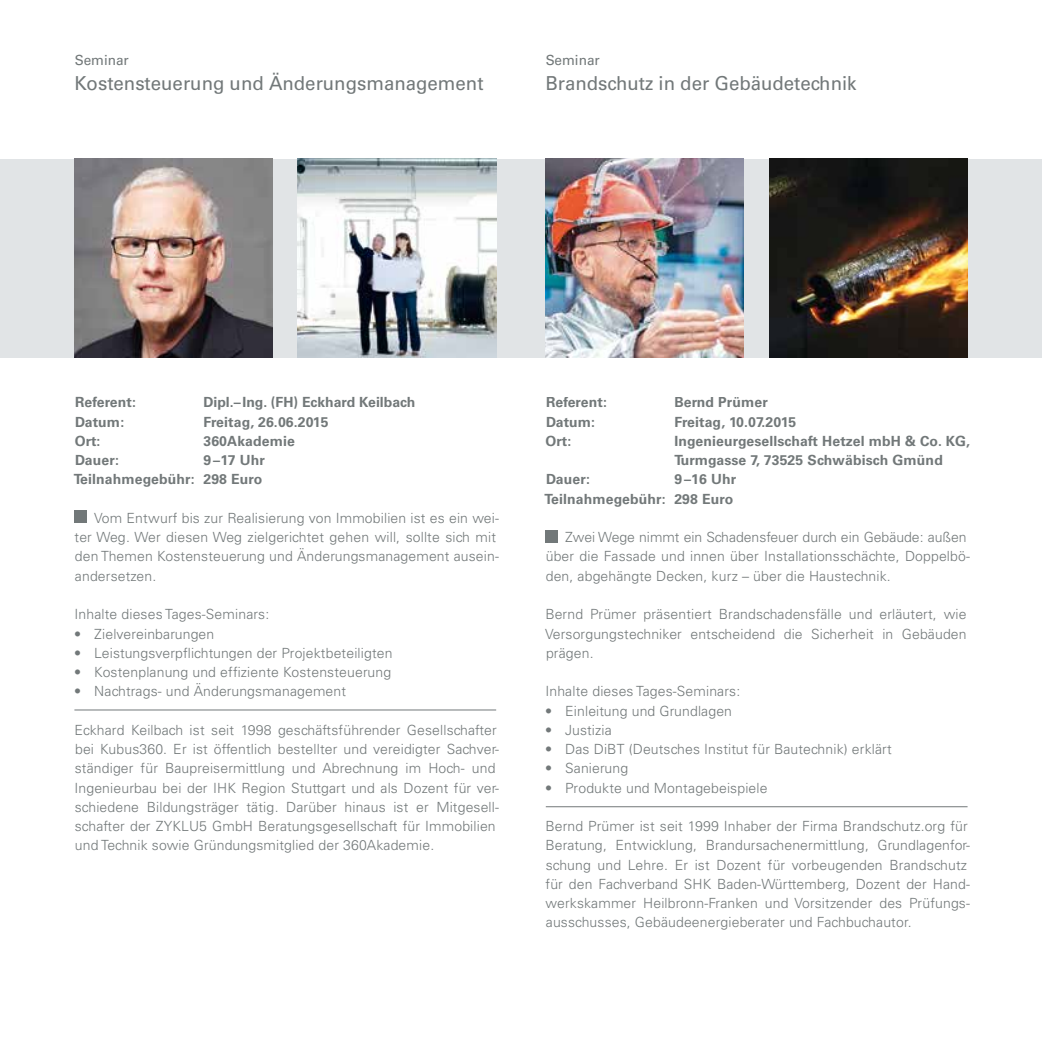
<style>
.page{position:relative;width:1042px;height:1042px;background:#fff}
.page>*{position:absolute;margin:0;border:0;box-sizing:border-box;transform-origin:0 0}
.t1{font:19.25px "Univers";color:#727879}
.t2{font:300 14px/19.2px "Univers";letter-spacing:.01em;color:#727879}
.t3{font:700 14px/19.2px "Univers";letter-spacing:.01em;color:#727879;text-align:right}
.t4{font:14px "Univers";color:#727879}
</style>
<div class="page">
<div style="left:0;top:159px;width:1042px;height:198px;background:#e1e4e6"></div>
<div style="left:74px;top:510px;width:13px;height:13px;background:#727879"></div>
<div style="left:545px;top:530px;width:13px;height:12px;background:#727879"></div>
<img style="left:74px;top:159px;width:199px;height:198px">
<img style="left:545px;top:159px;width:199px;height:198px">
<img style="left:298px;top:159px;width:198px;height:198px">
<img style="left:769px;top:159px;width:198px;height:198px">
<hr style="left:74px;top:709px;width:422px;height:1px;background:#727879">
<hr style="left:546px;top:806px;width:421px;height:1px;background:#727879">
<p class="t4" style="left:75px;top:52px;width:56px">Seminar</p>
<h1 class="t1" style="left:75px;top:71px;width:410px">Kostensteuerung und Änderungsmanagement</h1>
<p class="t4" style="left:546px;top:52px;width:56px">Seminar</p>
<h1 class="t1" style="left:545px;top:71px;width:313px">Brandschutz in der Gebäudetechnik</h1>
<p class="t3" style="left:75px;top:393px;width:62px">Referent:</p>
<p class="t3" style="left:203px;top:393px;width:213px">Dipl.–Ing. (FH) Eckhard Keilbach</p>
<p class="t3" style="left:75px;top:412px;width:51px">Datum:</p>
<p class="t3" style="left:203px;top:412px;width:127px">Freitag, 26.06.2015</p>
<p class="t3" style="left:75px;top:431px;width:27px">Ort:</p>
<p class="t3" style="left:203px;top:431px;width:93px">360Akademie</p>
<p class="t3" style="left:75px;top:451px;width:45px">Dauer:</p>
<p class="t3" style="left:74px;top:451px;width:193px">9 –17 Uhr<br>Teilnahmegebühr: 298 Euro</p>
<p class="t2" style="left:75px;top:508px;width:426px;text-indent:20px">Vom Entwurf bis zur Realisierung von Immobilien ist es ein wei&shy;ter Weg. Wer diesen Weg zielgerichtet gehen will, sollte sich mit den Themen Kostensteuerung und Änderungsmanagement ausein&shy;andersetzen.</p>
<p class="t2" style="left:74px;top:605px;width:196px">Inhalte dieses Tages-Seminars:</p>
<p class="t2" style="left:74px;top:624px;width:142px">• Zielvereinbarungen</p>
<p class="t2" style="left:74px;top:643px;width:320px">• Leistungsverpflichtungen der Projektbeteiligten</p>
<p class="t2" style="left:74px;top:662px;width:318px">• Kostenplanung und effiziente Kostensteuerung</p>
<p class="t2" style="left:74px;top:682px;width:273px">• Nachtrags- und Änderungsmanagement</p>
<p class="t2" style="left:74px;top:720px;width:426px">Eckhard Keilbach ist seit 1998 geschäftsführender Gesellschafter bei Kubus360. Er ist öffentlich bestellter und vereidigter Sachver&shy;ständiger für Baupreisermittlung und Abrechnung im Hoch- und Ingenieurbau bei der IHK Region Stuttgart und als Dozent für ver&shy;schiedene Bildungsträger tätig. Darüber hinaus ist er Mitgesell&shy;schafter der ZYKLU5 GmbH Beratungsgesellschaft für Immobilien und Technik sowie Gründungsmitglied der 360Akademie.</p>
<p class="t3" style="left:546px;top:393px;width:62px">Referent:</p>
<p class="t3" style="left:674px;top:393px;width:95px">Bernd Prümer</p>
<p class="t3" style="left:546px;top:412px;width:51px">Datum:</p>
<p class="t3" style="left:674px;top:412px;width:124px">Freitag, 10.07.2015</p>
<p class="t3" style="left:545px;top:431px;width:27px">Ort:</p>
<p class="t3" style="left:674px;top:431px;width:297px;text-align:left">Ingenieurgesellschaft Hetzel mbH &amp; Co. KG,<br>Turmgasse 7, 73525 Schwäbisch Gmünd</p>
<p class="t3" style="left:546px;top:470px;width:45px">Dauer:</p>
<p class="t3" style="left:544px;top:470px;width:193px">9 –16 Uhr<br>Teilnahmegebühr: 298 Euro</p>
<p class="t2" style="left:546px;top:528px;width:426px;text-indent:19px">Zwei Wege nimmt ein Schadensfeuer durch ein Gebäude: außen über die Fassade und innen über Installationsschächte, Doppelbö&shy;den, abgehängte Decken, kurz – über die Haustechnik.</p>
<p class="t2" style="left:545px;top:605px;width:423px;text-align:justify">Bernd Prümer präsentiert Brandschadensfälle und erläutert, wie Versorgungstechniker entscheidend die Sicherheit in Gebäuden prägen.</p>
<p class="t2" style="left:545px;top:682px;width:196px">Inhalte dieses Tages-Seminars:</p>
<p class="t2" style="left:545px;top:701px;width:188px">• Einleitung und Grundlagen</p>
<p class="t2" style="left:545px;top:720px;width:68px">• Justizia</p>
<p class="t2" style="left:545px;top:739px;width:348px">• Das DiBT (Deutsches Institut für Bautechnik) erklärt</p>
<p class="t2" style="left:545px;top:759px;width:85px">• Sanierung</p>
<p class="t2" style="left:545px;top:778px;width:224px">• Produkte und Montagebeispiele</p>
<p class="t2" style="left:545px;top:816px;width:426px">Bernd Prümer ist seit 1999 Inhaber der Firma Brandschutz.org für Beratung, Entwicklung, Brandursachenermittlung, Grundlagenfor&shy;schung und Lehre. Er ist Dozent für vorbeugenden Brandschutz für den Fachverband SHK Baden-Württemberg, Dozent der Hand&shy;werkskammer Heilbronn-Franken und Vorsitzender des Prüfungs&shy;ausschusses, Gebäudeenergieberater und Fachbuchautor.</p>
</div>
